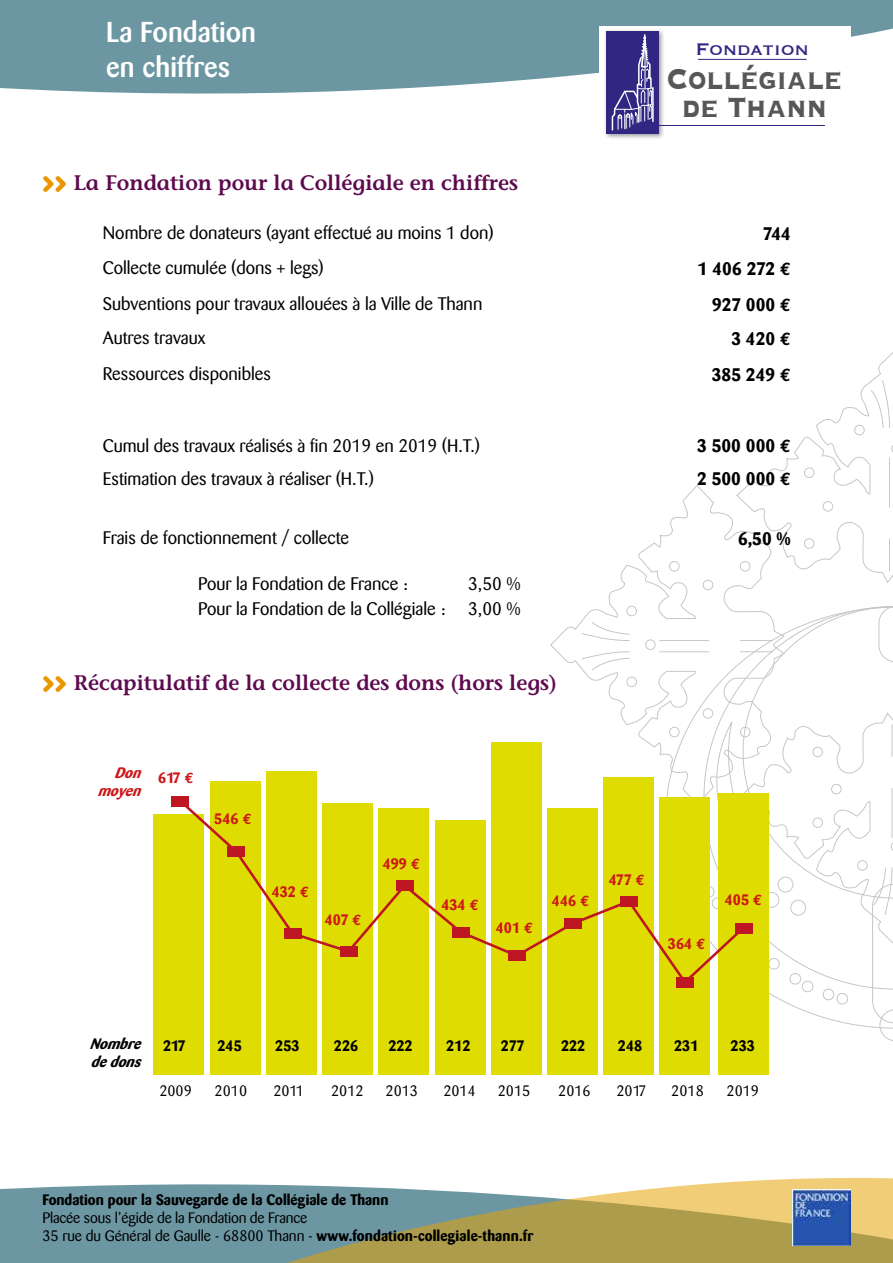
<style>
.page{position:relative;width:893px;height:1263px;background:#fff}
.page>*{position:absolute;margin:0;border:0;box-sizing:border-box;transform-origin:0 0}
.t1{font:700 37.8px "Copperplate";color:#575756;scale:.8 1}
.t2{font:700 37.05px "Copperplate";color:#575756;scale:.81 1}
.t3{font:500 28.5px/34.2px "Barmeno";color:#fff}
.t4{font:21.9px "Copperplate";color:#312783}
.t5{font:600 21px "Stone Informal";color:#5e0a4f}
.t6{font:18px/34.8px "Barmeno";color:#000}
.t7{font:700 18px/34.8px "Barmeno";color:#000;text-align:right}
.t8{font:15px/18px "Barmeno";color:#000}
.t9{font:700 15px "Barmeno";color:#000}
.t10{font:700 15px "Barmeno";color:#cd1719}
.t11{font:italic 700 15px/18px "Barmeno";color:#000}
.t12{font:italic 700 15px/18px "Barmeno";color:#cd1719;text-align:right}
.s1{font-family:"Abduction";font-weight:400;font-size:22.5px;color:#ea9600}
.s2{font-family:"Euro Mono"}
.s3{font-weight:700}
</style>
<div class="page">
<div style="left:0;top:1184px;width:254px;height:79px;background:#6c97a2"></div>
<svg style="left:254px;top:1178px;width:639px;height:85px;background:#b0ad7d"></svg>
<img style="left:792px;top:1189px;width:58px;height:57px">
<svg style="left:0;top:0;width:893px;height:94px;background:#79a0aa"></svg>
<svg style="left:749px;top:352px;width:144px;height:231px"></svg>
<div style="left:804px;top:467px;width:10px;height:11px;border:1px solid #000;border-radius:50%"></div>
<div style="left:823px;top:501px;width:10px;height:11px;border:1px solid #000;border-radius:50%"></div>
<div style="left:804px;top:538px;width:10px;height:11px;border:1px solid #000;border-radius:50%"></div>
<svg style="left:891px;top:443px;width:2px;height:11px"></svg>
<div style="left:854px;top:425px;width:11px;height:10px;border:1px solid #000;border-radius:50%"></div>
<hr style="left:889px;top:458px;width:1px;height:49px;background:#000">
<hr style="left:889px;top:539px;width:1px;height:32px;background:#000">
<svg style="left:870px;top:379px;width:20px;height:50px"></svg>
<svg style="left:608px;top:484px;width:178px;height:122px"></svg>
<div style="left:669px;top:561px;width:11px;height:11px;border:1px solid #000;border-radius:50%"></div>
<div style="left:703px;top:580px;width:10px;height:10px;border:1px solid #000;border-radius:50%"></div>
<div style="left:740px;top:561px;width:10px;height:11px;border:1px solid #000;border-radius:50%"></div>
<div style="left:599px;top:26px;width:251px;height:116px;background:#fff"></div>
<div style="left:603px;top:28px;width:62px;height:112px;background:#000;opacity:.4"></div>
<div style="left:606px;top:31px;width:53px;height:103px;background:#312783"></div>
<svg style="left:611px;top:34px;width:43px;height:97px"></svg>
<hr style="left:698px;top:59px;width:108px;height:1px;background:#312783">
<hr style="left:648px;top:125px;width:177px;height:1px;background:#312783">
<div style="left:660px;top:797px;width:50px;height:277px;background:#dedc00"></div>
<div style="left:718px;top:793px;width:50px;height:281px;background:#dedc00"></div>
<div style="left:603px;top:777px;width:51px;height:297px;background:#dedc00"></div>
<div style="left:547px;top:808px;width:51px;height:266px;background:#dedc00"></div>
<div style="left:491px;top:742px;width:51px;height:332px;background:#dedc00"></div>
<div style="left:435px;top:820px;width:50px;height:254px;background:#dedc00"></div>
<div style="left:378px;top:808px;width:51px;height:266px;background:#dedc00"></div>
<div style="left:322px;top:803px;width:51px;height:271px;background:#dedc00"></div>
<div style="left:266px;top:771px;width:51px;height:303px;background:#dedc00"></div>
<div style="left:210px;top:781px;width:50px;height:293px;background:#dedc00"></div>
<div style="left:154px;top:814px;width:50px;height:260px;background:#dedc00"></div>
<svg style="left:177px;top:606px;width:716px;height:435px"></svg>
<div style="left:172px;top:795px;width:17px;height:11px;background:#be1622"></div>
<div style="left:228px;top:846px;width:17px;height:11px;background:#be1622"></div>
<div style="left:284px;top:928px;width:17px;height:11px;background:#be1622"></div>
<div style="left:340px;top:946px;width:17px;height:11px;background:#be1622"></div>
<div style="left:396px;top:880px;width:17px;height:11px;background:#be1622"></div>
<div style="left:452px;top:926px;width:17px;height:11px;background:#be1622"></div>
<div style="left:735px;top:923px;width:18px;height:11px;background:#be1622"></div>
<div style="left:508px;top:950px;width:17px;height:11px;background:#be1622"></div>
<div style="left:564px;top:918px;width:17px;height:11px;background:#be1622"></div>
<div style="left:620px;top:896px;width:17px;height:11px;background:#be1622"></div>
<div style="left:676px;top:977px;width:17px;height:11px;background:#be1622"></div>
<h3 class="t3" style="left:106px;top:15px;width:151px">La Fondation en chiffres</h3>
<p class="t5" style="left:43px;top:170px;width:477px"><span class="s1">&gt;&gt;</span> La Fondation pour la Collégiale en chiffres</p>
<p class="t6" style="left:103px;top:215px;width:392px">Nombre de donateurs (ayant effectué au moins 1 don)<br>Collecte cumulée (dons + legs)</p>
<p class="t6" style="left:103px;top:287px;width:381px;line-height:34px">Subventions pour travaux allouées à la Ville de Thann<br>Autres travaux</p>
<p class="t6" style="left:103px;top:357px;width:170px">Ressources disponibles</p>
<p class="t6" style="left:103px;top:429px;width:379px;line-height:33.2px">Cumul des travaux réalisés à fin 2019 en 2019 (H.T.)<br>Estimation des travaux à réaliser (H.T.)</p>
<p class="t6" style="left:103px;top:521px;width:248px">Frais de fonctionnement / collecte</p>
<p class="t6" style="left:198px;top:567px;width:212px">Pour la Fondation de France :</p>
<p class="t6" style="left:468px;top:567px;width:54px">3,50 %</p>
<p class="t6" style="left:198px;top:591px;width:249px">Pour la Fondation de la Collégiale :</p>
<p class="t6" style="left:468px;top:591px;width:54px">3,00 %</p>
<p class="t5" style="left:43px;top:671px;width:516px"><span class="s1">&gt;&gt;</span> Récapitulatif de la collecte des dons (hors legs)</p>
<p class="t4" style="left:696px;top:35px;width:114px">Fondation</p>
<h1 class="t1" style="left:666px;top:54px;width:221px">Collégiale</h1>
<h2 class="t2" style="left:682px;top:83px;width:181px">de Thann</h2>
<p class="t7" style="left:698px;top:216px;width:95px">744<br>1 406 272 <span class="s2">E</span></p>
<p class="t7" style="left:712px;top:288px;width:80px;line-height:34px">927 000 <span class="s2">E<br></span>3 420 <span class="s2">E</span></p>
<p class="t7" style="left:712px;top:357px;width:81px">385 249 <span class="s2">E</span></p>
<p class="t7" style="left:697px;top:429px;width:95px;line-height:33.2px;text-align:left">3 500 000 <span class="s2">E<br></span>2 500 000 <span class="s2">E</span></p>
<p class="t7" style="left:738px;top:521px;width:54px">6,50 %</p>
<p class="t12" style="left:97px;top:764px;width:51px">Don moyen</p>
<p class="t10" style="left:158px;top:768px;width:37px">617 <span class="s2">E</span></p>
<p class="t10" style="left:214px;top:810px;width:39px">546 <span class="s2">E</span></p>
<p class="t10" style="left:272px;top:883px;width:39px">432 <span class="s2">E</span></p>
<p class="t10" style="left:325px;top:910px;width:38px">407 <span class="s2">E</span></p>
<p class="t10" style="left:383px;top:854px;width:39px">499 <span class="s2">E</span></p>
<p class="t10" style="left:441px;top:896px;width:39px">434 <span class="s2">E</span></p>
<p class="t10" style="left:496px;top:919px;width:39px">401 <span class="s2">E</span></p>
<p class="t10" style="left:552px;top:892px;width:39px">446 <span class="s2">E</span></p>
<p class="t10" style="left:609px;top:870px;width:38px">477 <span class="s2">E</span></p>
<p class="t10" style="left:668px;top:935px;width:39px">364 <span class="s2">E</span></p>
<p class="t10" style="left:725px;top:891px;width:39px">405 <span class="s2">E</span></p>
<p class="t11" style="left:90px;top:1035px;width:58px">Nombre dedons</p>
<p class="t9" style="left:163px;top:1037px;width:24px">217</p>
<p class="t9" style="left:217px;top:1037px;width:26px">245</p>
<p class="t9" style="left:275px;top:1037px;width:26px">253</p>
<p class="t9" style="left:334px;top:1037px;width:26px">226</p>
<p class="t9" style="left:388px;top:1037px;width:26px">222</p>
<p class="t9" style="left:446px;top:1037px;width:26px">212</p>
<p class="t9" style="left:501px;top:1037px;width:25px">277</p>
<p class="t9" style="left:561px;top:1037px;width:26px">222</p>
<p class="t9" style="left:618px;top:1037px;width:26px">248</p>
<p class="t9" style="left:674px;top:1037px;width:26px">231</p>
<p class="t9" style="left:731px;top:1037px;width:26px">233</p>
<p class="t8" style="left:159px;top:1082px;width:34px">2009</p>
<p class="t8" style="left:215px;top:1082px;width:34px">2010</p>
<p class="t8" style="left:273px;top:1082px;width:32px">2011</p>
<p class="t8" style="left:331px;top:1082px;width:34px">2012</p>
<p class="t8" style="left:386px;top:1082px;width:34px">2013</p>
<p class="t8" style="left:443px;top:1082px;width:34px">2014</p>
<p class="t8" style="left:498px;top:1082px;width:34px">2015</p>
<p class="t8" style="left:558px;top:1082px;width:34px">2016</p>
<p class="t8" style="left:616px;top:1082px;width:32px">2017</p>
<p class="t8" style="left:671px;top:1082px;width:34px">2018</p>
<p class="t8" style="left:727px;top:1082px;width:34px">2019</p>
<p class="t9" style="left:43px;top:1190px;width:347px">Fondation pour la Sauvegarde de la Collégiale de Thann</p>
<p class="t8" style="left:43px;top:1208px;width:492px">Placée sous l’égide de la Fondation de France<br>35 rue du Général de Gaulle - 68800 Thann - <span class="s3">www.fondation-collegiale-thann.fr</span></p>
</div>
